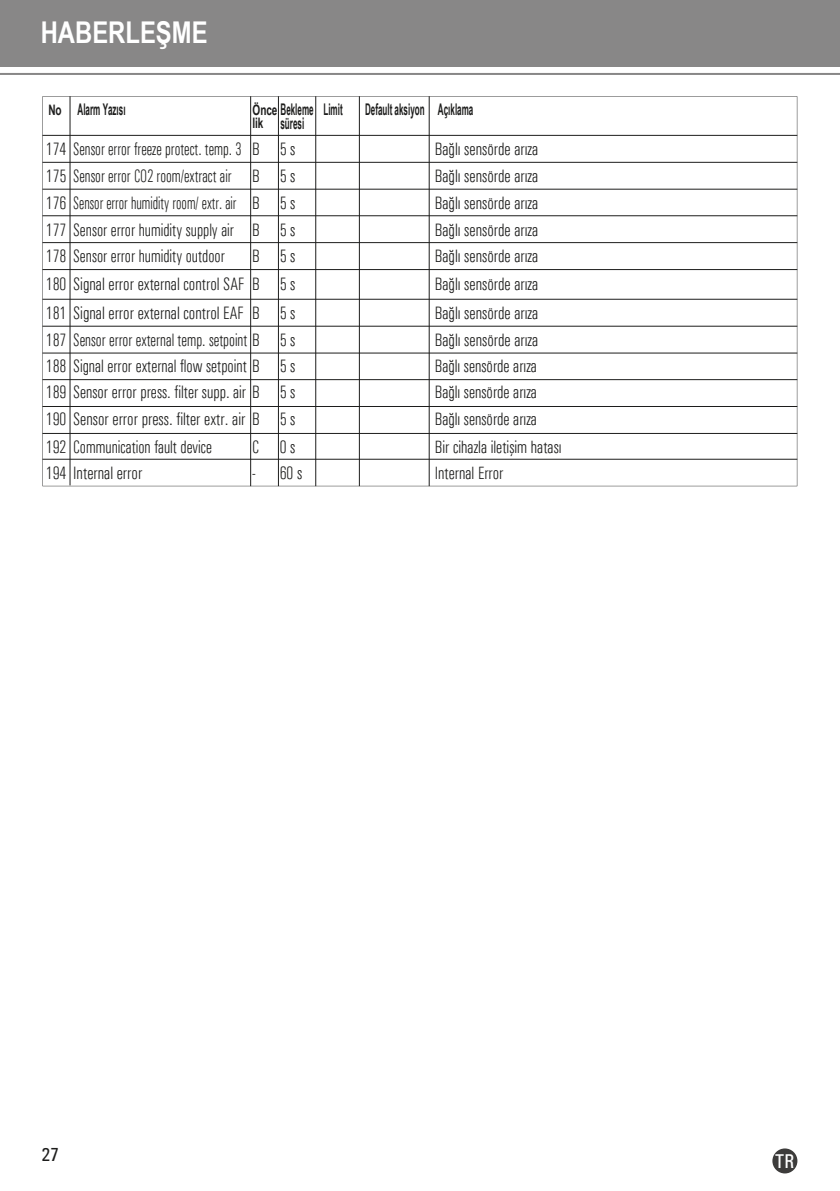
<style>
.page{position:relative;width:840px;height:1191px;background:#fff}
.page>*{position:absolute;margin:0;border:0;box-sizing:border-box;transform-origin:0 0}
.t1{font:700 30px "Arial Narrow";color:#fff}
.t2{font:500 condensed 20px "Univers";color:#fff}
.t3{font:500 condensed 19px "Univers";color:#1d1d1c}
.t4{font:300 condensed 18px/26.6px "Univers";color:#1d1d1c;text-align:right;scale:.92 1}
.t5{font:300 condensed 18px "Univers";color:#1d1d1c;scale:.91 1}
.t6{font:300 condensed 17.8px "Univers";color:#1d1d1c;scale:.92 1}
.t7{font:700 16px/14.2px "Arial Narrow";color:#1d1d1c;scale:.61 1}
.t8{font:700 14.4px "Arial Narrow";color:#1d1d1c;scale:.85 1}
.s1{font-size:14.4px}
</style>
<div class="page">
<hr style="left:0;top:73px;width:839px;height:2px;background:#888787">
<div style="left:0;top:0;width:839px;height:66px;background:#888787"></div>
<svg style="left:42px;top:96px;width:754px;height:390px"></svg>
<hr style="left:70px;top:96px;width:1px;height:389px;background:#1d1d1c">
<hr style="left:250px;top:96px;width:1px;height:390px;background:#1d1d1c">
<hr style="left:278px;top:96px;width:1px;height:390px;background:#1d1d1c">
<hr style="left:315px;top:96px;width:1px;height:390px;background:#1d1d1c">
<hr style="left:359px;top:96px;width:1px;height:390px;background:#1d1d1c">
<hr style="left:428px;top:96px;width:1px;height:390px;background:#1d1d1c">
<hr style="left:42px;top:162px;width:754px;height:1px;background:#1d1d1c">
<hr style="left:42px;top:135px;width:754px;height:1px;background:#1d1d1c">
<hr style="left:42px;top:189px;width:754px;height:1px;background:#1d1d1c">
<hr style="left:42px;top:215px;width:754px;height:1px;background:#1d1d1c">
<hr style="left:42px;top:269px;width:754px;height:1px;background:#1d1d1c">
<hr style="left:42px;top:242px;width:754px;height:1px;background:#1d1d1c">
<hr style="left:42px;top:326px;width:754px;height:1px;background:#1d1d1c">
<hr style="left:42px;top:299px;width:754px;height:1px;background:#1d1d1c">
<hr style="left:42px;top:353px;width:754px;height:1px;background:#1d1d1c">
<hr style="left:42px;top:379px;width:754px;height:1px;background:#1d1d1c">
<hr style="left:42px;top:433px;width:754px;height:1px;background:#1d1d1c">
<hr style="left:42px;top:406px;width:754px;height:1px;background:#1d1d1c">
<hr style="left:42px;top:459px;width:754px;height:1px;background:#1d1d1c">
<div style="left:772px;top:1148px;width:25px;height:25px;background:#3d3c3b;border-radius:50%"></div>
<h1 class="t1" style="left:41px;top:9px;width:168px">HABERLEŞME</h1>
<p class="t8" style="left:48px;top:99px;width:17px">No</p>
<p class="t7" style="left:280px;top:101px;width:56px;text-indent:-28px"><span class="s1">Önce</span> Bekleme süresi</p>
<p class="t7" style="left:77px;top:101px;width:80px">Alarm Yazısı</p>
<p class="t7" style="left:323px;top:101px;width:33px">Limit</p>
<p class="t7" style="left:365px;top:101px;width:179px">Default aksiyon Açıklama</p>
<p class="t8" style="left:252px;top:112px;width:14px">lik</p>
<p class="t4" style="left:46px;top:135px;width:272px">174 Sensor error freeze protect. temp. 3 B 5 s</p>
<p class="t4" style="left:434px;top:135px;width:114px">Bağlı sensörde arıza</p>
<p class="t4" style="left:46px;top:163px;width:272px">175 Sensor error CO2 room/extract air B 5 s</p>
<p class="t4" style="left:434px;top:163px;width:114px">Bağlı sensörde arıza</p>
<p class="t4" style="left:46px;top:189px;width:272px">176 Sensor error humidity room/ extr. air B 5 s</p>
<p class="t4" style="left:434px;top:189px;width:114px">Bağlı sensörde arıza</p>
<p class="t4" style="left:46px;top:217px;width:272px">177 Sensor error humidity supply air B 5 s</p>
<p class="t4" style="left:434px;top:217px;width:114px">Bağlı sensörde arıza</p>
<p class="t4" style="left:46px;top:243px;width:196px">178 Sensor error humidity outdoor</p>
<p class="t4" style="left:252px;top:243px;width:48px">B 5 s</p>
<p class="t4" style="left:434px;top:243px;width:114px">Bağlı sensörde arıza</p>
<p class="t4" style="left:46px;top:271px;width:272px">180 Signal error external control SAF B 5 s</p>
<p class="t4" style="left:434px;top:271px;width:114px">Bağlı sensörde arıza</p>
<p class="t4" style="left:46px;top:299px;width:272px">181 Signal error external control EAF B 5 s</p>
<p class="t4" style="left:434px;top:299px;width:114px">Bağlı sensörde arıza</p>
<p class="t4" style="left:46px;top:326px;width:272px">187 Sensor error external temp. setpoint B 5 s<br>5 s</p>
<p class="t4" style="left:434px;top:326px;width:114px">Bağlı sensörde arıza</p>
<p class="t4" style="left:46px;top:353px;width:234px">188 Signal error external flow setpoint B</p>
<p class="t5" style="left:434px;top:356px;width:114px">Bağlı sensörde arıza</p>
<p class="t4" style="left:46px;top:379px;width:272px">189 Sensor error press. filter supp. air B 5 s</p>
<p class="t5" style="left:434px;top:382px;width:114px">Bağlı sensörde arıza</p>
<p class="t4" style="left:46px;top:406px;width:272px">190 Sensor error press. filter extr. air B 5 s</p>
<p class="t5" style="left:434px;top:409px;width:114px">Bağlı sensörde arıza</p>
<p class="t4" style="left:252px;top:434px;width:48px">C 0 s</p>
<p class="t6" style="left:434px;top:437px;width:139px">Bir cihazla iletişim hatası</p>
<p class="t4" style="left:46px;top:460px;width:106px">194 Internal error</p>
<p class="t4" style="left:252px;top:460px;width:56px">- 60 s</p>
<p class="t6" style="left:434px;top:463px;width:76px">Internal Error</p>
<p class="t4" style="left:46px;top:433px;width:182px">192 Communication fault device</p>
<p class="t3" style="left:41px;top:1144px;width:19px">27</p>
<p class="t2" style="left:774px;top:1149px;width:21px">TR</p>
</div>
